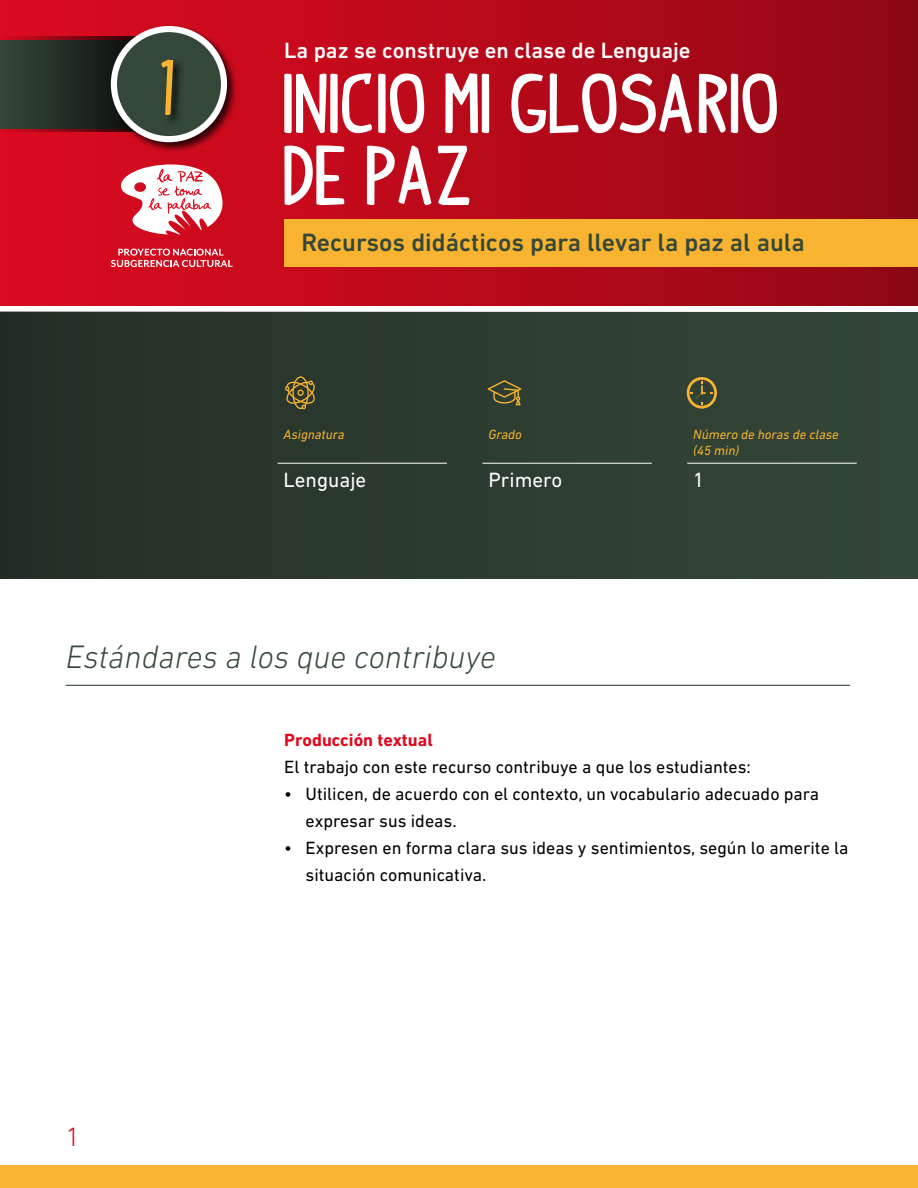
<style>
.page{position:relative;width:918px;height:1188px;background:#fff}
.page>*{position:absolute;margin:0;border:0;box-sizing:border-box;transform-origin:0 0}
.t1{font:700 64.5px/72px "indypimp";color:#fff}
.t2{font:700 60px "indypimp";color:#f8b330}
.t0{font:italic 300 33px "DIN Next LT Pro";color:#354739}
.t2-2{font:300 27px "DIN Next LT Pro";color:#dc0c20}
.t3{font:500 25.5px "DIN Next LT Pro";color:#354739}
.t4{font:500 22.5px "DIN Next LT Pro";color:#fff}
.t5{font:21px "DIN Next LT Pro";color:#fff}
.P1{font:18px/27px "DIN Next LT Pro";color:#000}
.t2-3{font:700 18px "DIN Next LT Pro";color:#dc0c20}
.t6{font:italic 13.5px/16.2px "DIN Next LT Pro";color:#f8b330}
</style>
<div class="page">
<div style="left:0;top:0;width:918px;height:305px;background:linear-gradient(to right,#df0c20,#920715)"></div>
<div style="left:0;top:312px;width:918px;height:266px;background:#2c3b30"></div>
<svg style="left:0;top:36px;width:110px;height:96px;background:#2d2e26"></svg>
<hr style="left:278px;top:463px;width:169px;height:1px;background:#fff">
<hr style="left:482px;top:463px;width:170px;height:1px;background:#fff">
<hr style="left:687px;top:463px;width:170px;height:1px;background:#fff">
<div style="left:110px;top:25px;width:128px;height:128px;background:#000;opacity:.75"></div>
<div style="left:114px;top:29px;width:110px;height:110px;background:#354739;border-radius:50%"></div>
<div style="left:111px;top:26px;width:116px;height:116px;border:6px solid #fff;border-radius:50%"></div>
<div style="left:284px;top:219px;width:634px;height:48px;background:#f8b330"></div>
<svg style="left:488px;top:380px;width:33px;height:25px"></svg>
<svg style="left:285px;top:376px;width:30px;height:33px"></svg>
<svg style="left:687px;top:377px;width:30px;height:32px"></svg>
<hr style="left:66px;top:685px;width:784px;height:1px;background:#354739">
<div style="left:0;top:1165px;width:918px;height:23px;background:#f8b330"></div>
<svg style="left:111px;top:249px;width:122px;height:18px;background:#dd5260"></svg>
<svg style="left:120px;top:161px;width:105px;height:73px"></svg>
<div style="left:160px;top:58px;width:24px;height:68px;background:#000;opacity:.75"></div>
<p class="t2" style="left:161px;top:59px;width:17px">1</p>
<p class="t4" style="left:284px;top:37px;width:408px">La paz se construye en clase de Lenguaje</p>
<p class="t1" style="left:284px;top:70px;width:497px">INICIO MI GLOSARIO<br>DE PAZ</p>
<p class="t3" style="left:301px;top:227px;width:505px">Recursos didácticos para llevar la paz al aula</p>
<p class="t6" style="left:284px;top:426px;width:62px">Asignatura</p>
<p class="t5" style="left:284px;top:468px;width:84px">Lenguaje</p>
<p class="t6" style="left:488px;top:426px;width:35px">Grado</p>
<p class="t5" style="left:488px;top:468px;width:75px">Primero</p>
<p class="t6" style="left:693px;top:426px;width:147px">Número de horas de clase (45 min)</p>
<p class="t5" style="left:693px;top:468px;width:13px">1</p>
<p class="t0" style="left:66px;top:638px;width:432px">Estándares a los que contribuye</p>
<p class="t2-2" style="left:66px;top:1121px;width:16px">1</p>
<p class="t2-3" style="left:284px;top:730px;width:150px">Producción textual</p>
<p class="P1" style="left:284px;top:753px;width:468px">El trabajo con este recurso contribuye a que los estudiantes:</p>
<p class="P1" style="left:306px;top:780px;width:515px;text-indent:-21px">• Utilicen, de acuerdo con el contexto, un vocabulario adecuado para expresar sus ideas.</p>
<p class="P1" style="left:306px;top:834px;width:544px;text-indent:-21px">• Expresen en forma clara sus ideas y sentimientos, según lo amerite la situación comunicativa.</p>
</div>
